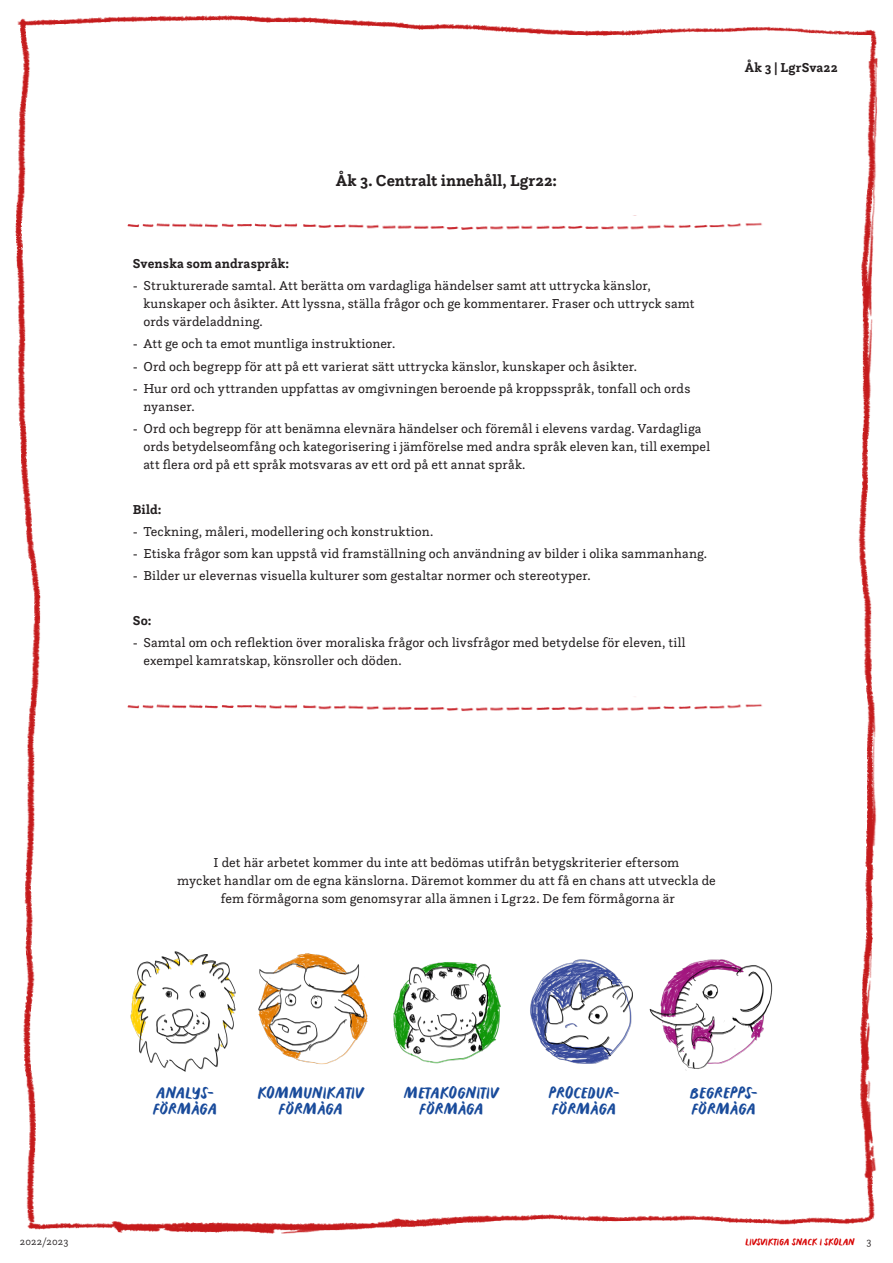
<style>
.page{position:relative;width:893px;height:1263px;background:#fff}
.page>*{position:absolute;margin:0;border:0;box-sizing:border-box;transform-origin:0 0}
.SZ_brödtext_9_14{font:700 16.5px "Questa Slab";letter-spacing:.005em;color:#231f20}
.SZ_brödtext_9_14-2{font:13.5px/18px "Questa Slab";letter-spacing:.01em;color:#231f20}
.SZ_brödtext_9_14-3{font:700 13.5px "Questa Slab";letter-spacing:.005em;color:#231f20}
.t1{font:300 10.5px "Questa Slab";letter-spacing:.015em;color:#231f20}
.SZ_brödtext_9_14-4{font:9.75px "Livsviktigskisstypo";letter-spacing:.015em;color:#194b9b}
.t2{font:5.7px "Livsviktigskisstypo";letter-spacing:.01em;color:#d70001}
.s1{font-family:"Questa Slab";font-weight:300;font-size:10.5px;color:#231f20}
</style>
<div class="page">
<img style="left:15px;top:15px;width:863px;height:1219px">
<img style="left:289px;top:213px;width:476px;height:20px">
<img style="left:126px;top:211px;width:184px;height:18px">
<img style="left:289px;top:694px;width:476px;height:20px">
<img style="left:126px;top:692px;width:184px;height:18px">
<img style="left:120px;top:943px;width:121px;height:135px">
<img style="left:241px;top:943px;width:135px;height:135px">
<img style="left:376px;top:943px;width:138px;height:135px">
<img style="left:514px;top:946px;width:270px;height:135px">
<p class="SZ_brödtext_9_14-3" style="left:745px;top:59px;width:94px">Åk 3 | LgrSva22</p>
<p class="SZ_brödtext_9_14" style="left:336px;top:170px;width:223px">Åk 3. Centralt innehåll, Lgr22:</p>
<p class="SZ_brödtext_9_14-3" style="left:133px;top:255px;width:158px">Svenska som andraspråk:</p>
<p class="SZ_brödtext_9_14-2" style="left:143px;top:276px;width:553px;text-indent:-10px">- Strukturerade samtal. Att berätta om vardagliga händelser samt att uttrycka känslor, kunskaper och åsikter. Att lyssna, ställa frågor och ge kommentarer. Fraser och uttryck samt ords värdeladdning.</p>
<p class="SZ_brödtext_9_14-2" style="left:133px;top:334px;width:264px">- Att ge och ta emot muntliga instruktioner.</p>
<p class="SZ_brödtext_9_14-2" style="left:133px;top:357px;width:506px">- Ord och begrepp för att på ett varierat sätt uttrycka känslor, kunskaper och åsikter.</p>
<p class="SZ_brödtext_9_14-2" style="left:143px;top:379px;width:549px;text-indent:-10px">- Hur ord och yttranden uppfattas av omgivningen beroende på kroppsspråk, tonfall och ords nyanser.</p>
<p class="SZ_brödtext_9_14-2" style="left:143px;top:419px;width:568px;text-indent:-10px">- Ord och begrepp för att benämna elevnära händelser och föremål i elevens vardag. Vardagliga ords betydelseomfång och kategorisering i jämförelse med andra språk eleven kan, till exempel att flera ord på ett språk motsvaras av ett ord på ett annat språk.</p>
<p class="SZ_brödtext_9_14-3" style="left:133px;top:500px;width:30px">Bild:</p>
<p class="SZ_brödtext_9_14-2" style="left:133px;top:522px;width:302px">- Teckning, måleri, modellering och konstruktion.</p>
<p class="SZ_brödtext_9_14-2" style="left:133px;top:544px;width:576px">- Etiska frågor som kan uppstå vid framställning och användning av bilder i olika sammanhang.</p>
<p class="SZ_brödtext_9_14-2" style="left:133px;top:566px;width:459px">- Bilder ur elevernas visuella kulturer som gestaltar normer och stereotyper.</p>
<p class="SZ_brödtext_9_14-3" style="left:133px;top:612px;width:20px">So:</p>
<p class="SZ_brödtext_9_14-2" style="left:143px;top:633px;width:544px;text-indent:-10px">- Samtal om och reflektion över moraliska frågor och livsfrågor med betydelse för eleven, till exempel kamratskap, könsroller och döden.</p>
<p class="SZ_brödtext_9_14-2" style="left:177px;top:853px;width:540px;text-align:center">I det här arbetet kommer du inte att bedömas utifrån betygskriterier eftersom<br>mycket handlar om de egna känslorna. Däremot kommer du att få en chans att utveckla de fem förmågorna som genomsyrar alla ämnen i Lgr22. De fem förmågorna är</p>
<p class="SZ_brödtext_9_14-4" style="left:157px;top:1089px;width:59px">ANALYS-</p>
<p class="SZ_brödtext_9_14-4" style="left:153px;top:1105px;width:66px">FÖRMÅGA</p>
<p class="SZ_brödtext_9_14-4" style="left:258px;top:1089px;width:108px">KOMMUNIKATIV</p>
<p class="SZ_brödtext_9_14-4" style="left:279px;top:1105px;width:66px">FÖRMÅGA</p>
<p class="SZ_brödtext_9_14-4" style="left:404px;top:1089px;width:96px">METAKOGNITIV</p>
<p class="SZ_brödtext_9_14-4" style="left:420px;top:1105px;width:66px">FÖRMÅGA</p>
<p class="SZ_brödtext_9_14-4" style="left:549px;top:1089px;width:72px">PROCEDUR-</p>
<p class="SZ_brödtext_9_14-4" style="left:552px;top:1105px;width:66px">FÖRMÅGA</p>
<p class="SZ_brödtext_9_14-4" style="left:690px;top:1089px;width:69px">BEGREPPS-</p>
<p class="SZ_brödtext_9_14-4" style="left:692px;top:1105px;width:66px">FÖRMÅGA</p>
<p class="t1" style="left:20px;top:1235px;width:50px">2022/2023</p>
<p class="t2" style="left:745px;top:1239px;width:128px">LIVSVIKTIGA SNACK I SKOLAN <span class="s1">3</span></p>
</div>
